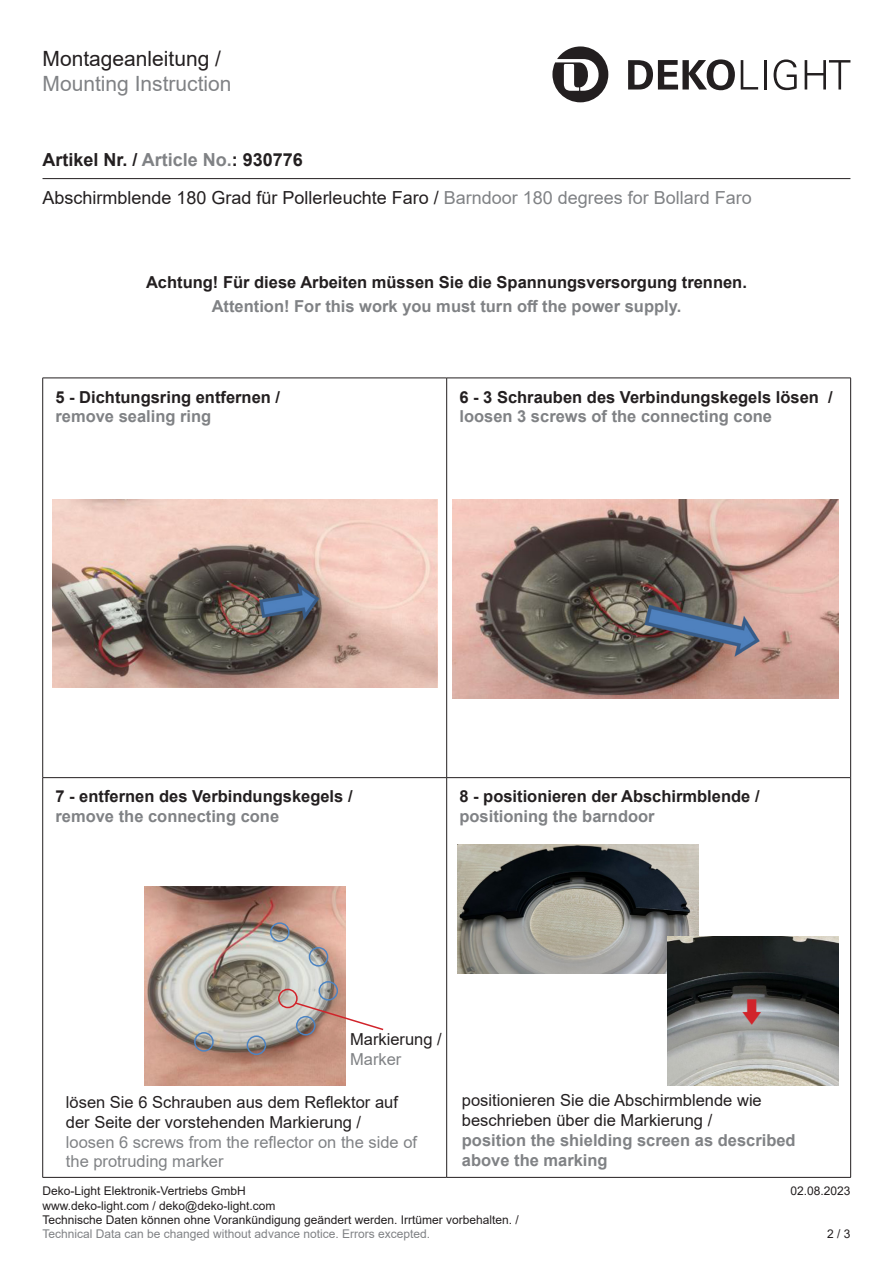
<style>
.page{position:relative;width:893px;height:1263px;background:#fff}
.page>*{position:absolute;margin:0;border:0;box-sizing:border-box;transform-origin:0 0}
.t1{font:21px "Arial";color:#808285}
.t2{font:21px "Arial";color:#231f20}
.Kurzbezeichnung{font:18px "Arial";color:#231f20}
.Artikel_Nummer{font:700 18px "Arial";color:#231f20}
.Hervorhebung___Wichtig___Achtung{font:700 16.5px "Arial";color:#231f20}
.Lauftext{font:16.5px/19.8px "Arial";color:#231f20}
.Lauftext-2{font:700 16.5px/19.8px "Arial";color:#808285}
.Hervorhebung___Wichtig___Achtung-2{font:700 16.5px "Arial";color:#808285}
.Lauftext-3{font:16.5px/19.8px "Arial";color:#808285}
.t3{font:12px/14.4px "Arial";color:#231f20}
.t4{font:12px "Arial";color:#808285}
.s1{color:#808285}
</style>
<div class="page">
<hr style="left:43px;top:178px;width:807px;height:1px;background:#231f20">
<svg style="left:552px;top:46px;width:56px;height:56px"></svg>
<svg style="left:628px;top:59px;width:107px;height:31px"></svg>
<svg style="left:741px;top:60px;width:17px;height:30px"></svg>
<hr style="left:764px;top:60px;width:2px;height:30px;background:#231f20">
<svg style="left:774px;top:59px;width:23px;height:31px"></svg>
<svg style="left:805px;top:60px;width:45px;height:30px"></svg>
<hr style="left:43px;top:777px;width:403px;height:1px;background:#231f20">
<hr style="left:447px;top:777px;width:403px;height:1px;background:#231f20">
<hr style="left:43px;top:378px;width:404px;height:1px;background:#231f20">
<hr style="left:42px;top:378px;width:1px;height:400px;background:#231f20">
<hr style="left:447px;top:378px;width:404px;height:1px;background:#231f20">
<hr style="left:446px;top:378px;width:1px;height:400px;background:#231f20">
<hr style="left:850px;top:378px;width:1px;height:400px;background:#231f20">
<hr style="left:42px;top:778px;width:1px;height:399px;background:#231f20">
<hr style="left:446px;top:778px;width:1px;height:399px;background:#231f20">
<hr style="left:850px;top:778px;width:1px;height:399px;background:#231f20">
<hr style="left:43px;top:1177px;width:404px;height:1px;background:#231f20">
<hr style="left:447px;top:1177px;width:404px;height:1px;background:#231f20">
<img style="left:52px;top:500px;width:386px;height:188px">
<img style="left:453px;top:500px;width:386px;height:199px">
<img style="left:144px;top:887px;width:202px;height:199px">
<img style="left:458px;top:844px;width:241px;height:130px">
<img style="left:668px;top:937px;width:171px;height:149px">
<div style="left:270px;top:922px;width:20px;height:20px;border:2px solid #4d84c2;border-radius:50%"></div>
<div style="left:309px;top:947px;width:19px;height:19px;border:2px solid #4d84c2;border-radius:50%"></div>
<div style="left:318px;top:981px;width:20px;height:20px;border:2px solid #4d84c2;border-radius:50%"></div>
<div style="left:296px;top:1016px;width:20px;height:19px;border:2px solid #4d84c2;border-radius:50%"></div>
<div style="left:247px;top:1035px;width:19px;height:20px;border:2px solid #4d84c2;border-radius:50%"></div>
<div style="left:194px;top:1032px;width:20px;height:20px;border:2px solid #4d84c2;border-radius:50%"></div>
<div style="left:278px;top:989px;width:20px;height:19px;border:2px solid #d1232a;border-radius:50%"></div>
<svg style="left:294px;top:1001px;width:90px;height:30px"></svg>
<svg style="left:743px;top:999px;width:18px;height:26px"></svg>
<p class="t2" style="left:43px;top:44px;width:180px">Montageanleitung /</p>
<p class="t1" style="left:43px;top:69px;width:191px">Mounting Instruction</p>
<p class="Artikel_Nummer" style="left:43px;top:147px;width:262px">Artikel Nr. / <span class="s1">Article No.</span>: 930776</p>
<p class="Kurzbezeichnung" style="left:43px;top:186px;width:711px">Abschirmblende 180 Grad für Pollerleuchte Faro / <span class="s1">Barndoor 180 degrees for Bollard Faro</span></p>
<p class="Hervorhebung___Wichtig___Achtung" style="left:146px;top:271px;width:602px">Achtung! Für diese Arbeiten müssen Sie die Spannungsversorgung trennen.</p>
<p class="Lauftext-2" style="left:212px;top:297px;width:471px">Attention! For this work you must turn off the power supply.</p>
<p class="Hervorhebung___Wichtig___Achtung" style="left:55px;top:385px;width:226px">5 - Dichtungsring entfernen /</p>
<p class="Hervorhebung___Wichtig___Achtung-2" style="left:55px;top:405px;width:157px">remove sealing ring</p>
<p class="Hervorhebung___Wichtig___Achtung" style="left:459px;top:385px;width:375px">6 - 3 Schrauben des Verbindungskegels lösen /</p>
<p class="Hervorhebung___Wichtig___Achtung-2" style="left:459px;top:405px;width:314px">loosen 3 screws of the connecting cone</p>
<p class="Hervorhebung___Wichtig___Achtung" style="left:55px;top:785px;width:299px">7 - entfernen des Verbindungskegels /</p>
<p class="Hervorhebung___Wichtig___Achtung-2" style="left:55px;top:805px;width:225px">remove the connecting cone</p>
<p class="Hervorhebung___Wichtig___Achtung" style="left:459px;top:785px;width:302px">8 - positionieren der Abschirmblende /</p>
<p class="Hervorhebung___Wichtig___Achtung-2" style="left:459px;top:805px;width:197px">positioning the barndoor</p>
<p class="Lauftext" style="left:350px;top:1029px;width:93px">Markierung /</p>
<p class="Lauftext-3" style="left:350px;top:1049px;width:53px">Marker</p>
<p class="Lauftext" style="left:66px;top:1092px;width:333px">lösen Sie 6 Schrauben aus dem Reflektor auf der Seite der vorstehenden Markierung /</p>
<p class="Lauftext-3" style="left:66px;top:1132px;width:353px">loosen 6 screws from the reflector on the side of the protruding marker</p>
<p class="Lauftext" style="left:462px;top:1090px;width:301px">positionieren Sie die Abschirmblende wie beschrieben über die Markierung /</p>
<p class="Lauftext-2" style="left:462px;top:1130px;width:335px">position the shielding screen as described above the marking</p>
<p class="t3" style="left:43px;top:1184px;width:205px">Deko-Light Elektronik-Vertriebs GmbH</p>
<p class="t3" style="left:790px;top:1184px;width:62px">02.08.2023</p>
<p class="t3" style="left:43px;top:1198px;width:478px">www.deko-light.com / deko@deko-light.com<br>Technische Daten können ohne Vorankündigung geändert werden. Irrtümer vorbehalten. /</p>
<p class="t4" style="left:43px;top:1226px;width:389px">Technical Data can be changed without advance notice. Errors excepted.</p>
<p class="t3" style="left:827px;top:1227px;width:25px">2 / 3</p>
</div>
